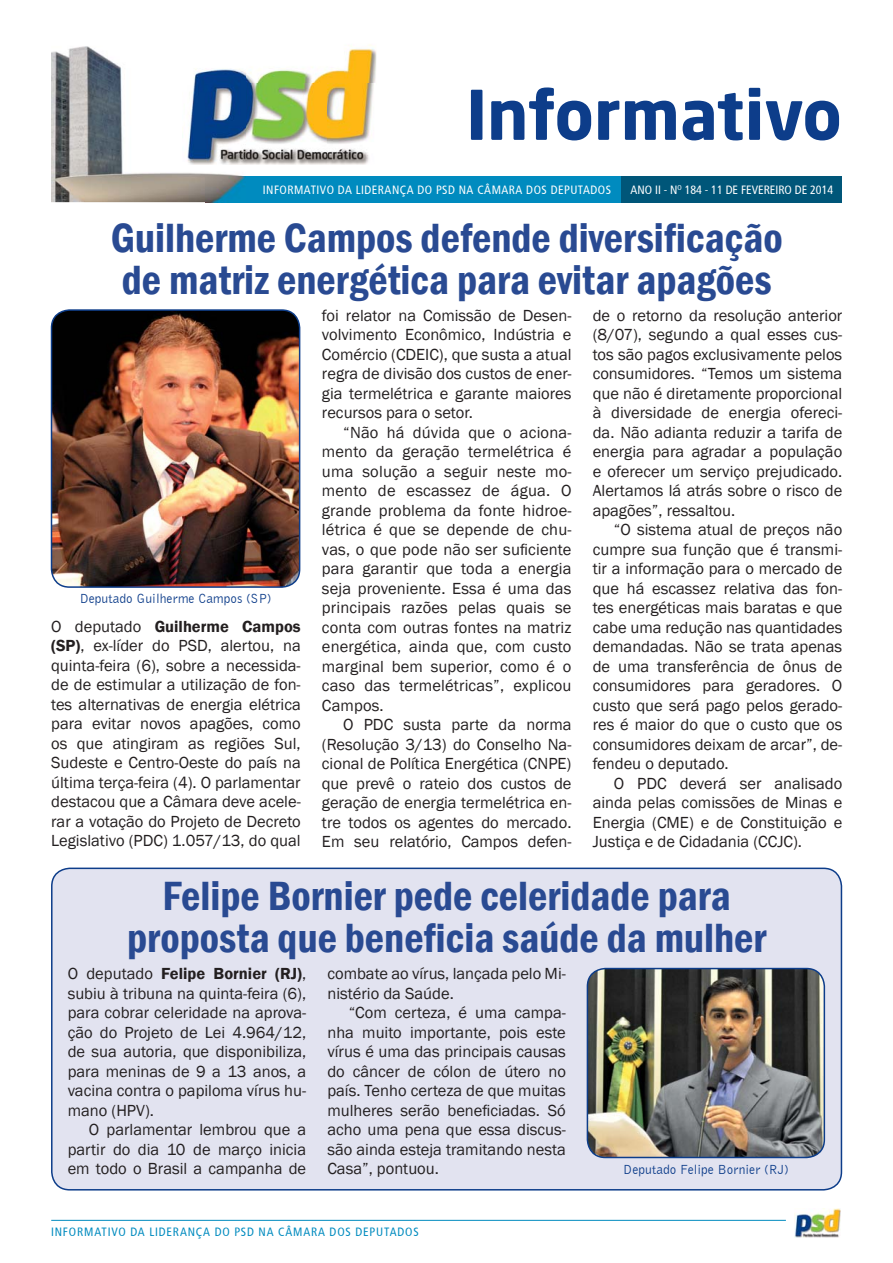
<style>
.page{position:relative;width:893px;height:1263px;background:#fff}
.page>*{position:absolute;margin:0;border:0;box-sizing:border-box;transform-origin:0 0}
.t1{font:700 67.5px "Neo Sans Pro";color:#0d3d8a}
.t2{font:600 condensed 42px/42px "Franklin Gothic";color:#294a92;text-align:center}
.t3{font:16.5px/19.5px "Franklin Gothic";color:#231f20;text-align:justify}
.t4{font:13.5px "Bell Gothic BT";color:#0d3d8a}
.t5{font:condensed 12px "Frutiger";letter-spacing:.04em;color:#fff}
.t6{font:condensed 12px "Frutiger";letter-spacing:.07em;color:#008bbf}
.t7{font:condensed 12px "Frutiger";color:#fff}
.s1{font-weight:600}
</style>
<div class="page">
<div style="left:206px;top:176px;width:416px;height:26px;background:#008bbf"></div>
<div style="left:622px;top:176px;width:220px;height:26px;background:#005679"></div>
<img style="left:51px;top:46px;width:191px;height:156px">
<img style="left:206px;top:176px;width:39px;height:26px">
<img style="left:245px;top:44px;width:131px;height:40px">
<img style="left:245px;top:84px;width:129px;height:81px">
<img style="left:182px;top:46px;width:63px;height:119px">
<img style="left:795px;top:1209px;width:46px;height:28px">
<hr style="left:51px;top:1220px;width:735px;height:1px;background:#008bbf">
<div style="left:52px;top:868px;width:789px;height:322px;background:#e2e3f0;border-radius:18px"></div>
<div style="left:51px;top:868px;width:791px;height:323px;border:2px solid #0d3d8a;border-radius:18px"></div>
<img style="left:587px;top:969px;width:237px;height:188px;border-radius:18px">
<div style="left:587px;top:968px;width:238px;height:190px;border:2px solid #0d3d8a;border-radius:18px"></div>
<img style="left:51px;top:310px;width:249px;height:277px;border-radius:18px">
<div style="left:51px;top:309px;width:249px;height:279px;border:2px solid #0d3d8a;border-radius:18px"></div>
<h1 class="t1" style="left:466px;top:88px;width:377px">Informativo</h1>
<p class="t5" style="left:263px;top:185px;width:350px">INFORMATIVO DA LIDERANÇA DO PSD NA CÂMARA DOS DEPUTADOS</p>
<p class="t7" style="left:631px;top:185px;width:204px">ANO II - N<sup>O</sup> 184 - 11 DE FEVEREIRO DE 2014</p>
<h2 class="t2" style="left:111px;top:216px;width:673px;text-align:left">Guilherme Campos defende diversificação de matriz energética para evitar apagões</h2>
<p class="t4" style="left:80px;top:591px;width:193px">Deputado Guilherme Campos (SP)</p>
<p class="t3" style="left:51px;top:616px;width:251px">O deputado <span class="s1">Guilherme Campos (SP)</span>, ex-líder do PSD, alertou, na quinta-feira (6), sobre a necessida&shy;de de estimular a utilização de fon&shy;tes alternativas de energia elétrica para evitar novos apagões, como os que atingiram as regiões Sul, Sudeste e Centro-Oeste do país na última terça-feira (4). O parlamentar destacou que a Câmara deve acele&shy;rar a votação do Projeto de Decreto Legislativo (PDC) 1.057/13, do qual</p>
<p class="t3" style="left:322px;top:305px;width:251px">foi relator na Comissão de Desen&shy;volvimento Econômico, Indústria e Comércio (CDEIC), que susta a atual regra de divisão dos custos de ener&shy;gia termelétrica e garante maiores recursos para o setor.</p>
<p class="t3" style="left:322px;top:422px;width:251px;text-indent:21px">“Não há dúvida que o aciona&shy;mento da geração termelétrica é uma solução a seguir neste mo&shy;mento de escassez de água. O grande problema da fonte hidroe&shy;létrica é que se depende de chu&shy;vas, o que pode não ser suficiente para garantir que toda a energia seja proveniente. Essa é uma das principais razões pelas quais se conta com outras fontes na matriz energética, ainda que, com custo marginal bem superior, como é o caso das termelétricas”, explicou Campos.</p>
<p class="t3" style="left:322px;top:715px;width:251px;text-indent:21px">O PDC susta parte da norma (Resolução 3/13) do Conselho Na&shy;cional de Política Energética (CNPE) que prevê o rateio dos custos de geração de energia termelétrica en&shy;tre todos os agentes do mercado.<br>Em seu relatório, Campos defen-</p>
<p class="t3" style="left:593px;top:305px;width:251px">de o retorno da resolução anterior (8/07), segundo a qual esses cus&shy;tos são pagos exclusivamente pelos consumidores. “Temos um sistema que não é diretamente proporcional à diversidade de energia ofereci&shy;da. Não adianta reduzir a tarifa de energia para agradar a população e oferecer um serviço prejudicado.<br>Alertamos lá atrás sobre o risco de apagões”, ressaltou.</p>
<p class="t3" style="left:593px;top:520px;width:251px;text-indent:21px">“O sistema atual de preços não cumpre sua função que é transmi&shy;tir a informação para o mercado de que há escassez relativa das fon&shy;tes energéticas mais baratas e que cabe uma redução nas quantidades demandadas. Não se trata apenas de uma transferência de ônus de consumidores para geradores. O custo que será pago pelos gerado&shy;res é maior do que o custo que os consumidores deixam de arcar”, de&shy;fendeu o deputado.</p>
<p class="t3" style="left:593px;top:773px;width:251px;text-indent:21px">O PDC deverá ser analisado ainda pelas comissões de Minas e Energia (CME) e de Constituição e Justiça e de Cidadania (CCJC).</p>
<h2 class="t2" style="left:127px;top:874px;width:641px">Felipe Bornier pede celeridade para proposta que beneficia saúde da mulher</h2>
<p class="t3" style="left:68px;top:964px;width:240px">O deputado <span class="s1">Felipe Bornier (RJ)</span>, subiu à tribuna na quinta-feira (6), para cobrar celeridade na aprova&shy;ção do Projeto de Lei 4.964/12, de sua autoria, que disponibiliza, para meninas de 9 a 13 anos, a vacina contra o papiloma vírus hu&shy;mano (HPV).</p>
<p class="t3" style="left:68px;top:1120px;width:240px;text-indent:21px">O parlamentar lembrou que a partir do dia 10 de março inicia em todo o Brasil a campanha de</p>
<p class="t3" style="left:327px;top:964px;width:240px">combate ao vírus, lançada pelo Mi&shy;nistério da Saúde.</p>
<p class="t3" style="left:327px;top:1003px;width:240px;text-indent:21px">“Com certeza, é uma campa&shy;nha muito importante, pois este vírus é uma das principais causas do câncer de cólon de útero no país. Tenho certeza de que muitas mulheres serão beneficiadas. Só acho uma pena que essa discus&shy;são ainda esteja tramitando nesta Casa”, pontuou.</p>
<p class="t4" style="left:624px;top:1161px;width:167px">Deputado Felipe Bornier (RJ)</p>
<p class="t6" style="left:51px;top:1227px;width:369px">INFORMATIVO DA LIDERANÇA DO PSD NA CÂMARA DOS DEPUTADOS</p>
</div>
